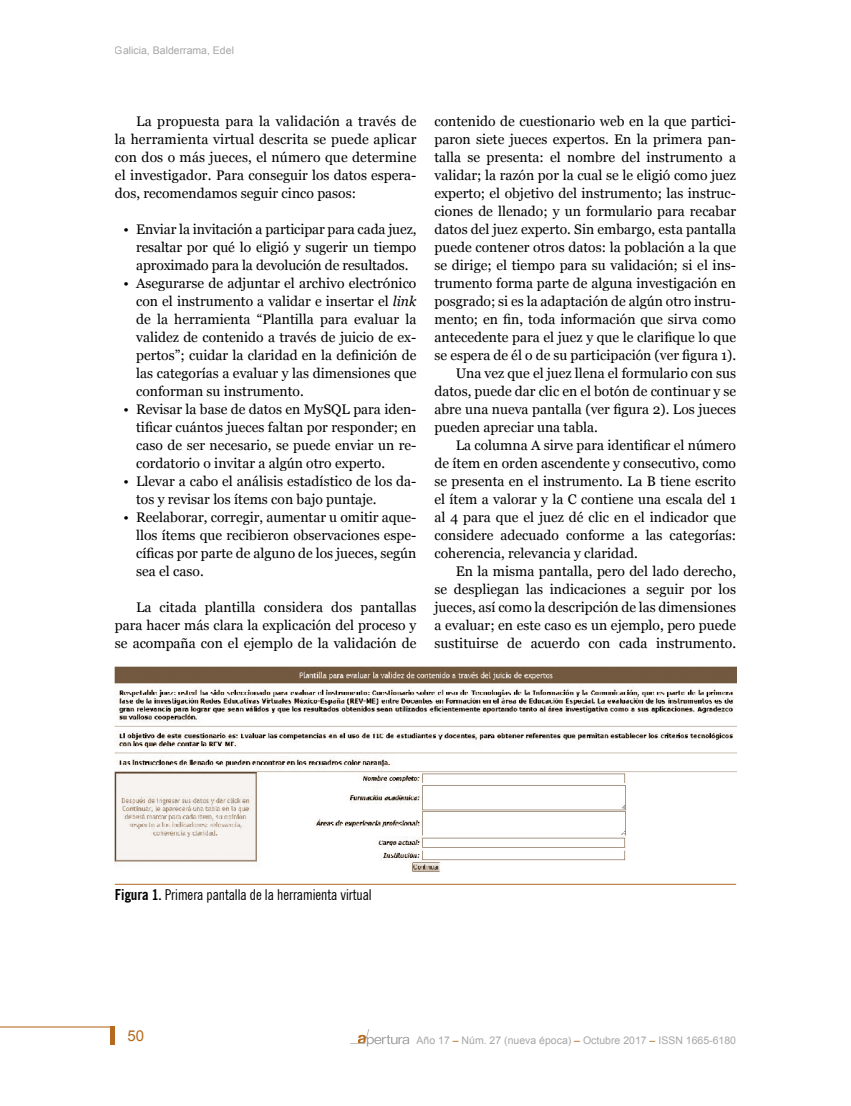
<style>
.page{position:relative;width:851px;height:1106px;background:#fff}
.page>*{position:absolute;margin:0;border:0;box-sizing:border-box;transform-origin:0 0}
.t1{font:condensed 15px "News Gothic BT";color:#000}
.t2{font:15px "Arial";color:#b46a1f}
.t3{font:13.8px/18px "Georgia";color:#000;text-align:justify}
.t4{font:10.5px "Arial";color:#a6a6a6}
.s1{font-style:italic}
.s2{font-weight:700}
.s3{color:#b46a1f}
</style>
<div class="page">
<svg style="left:350px;top:1029px;width:59px;height:17px"></svg>
<hr style="left:0;top:1026px;width:114px;height:1px;background:#b46a1f">
<hr style="left:111px;top:1026px;width:4px;height:18px;background:#b46a1f">
<img style="left:115px;top:666px;width:621px;height:206px">
<hr style="left:115px;top:884px;width:621px;height:1px;background:#b46a1f">
<p class="t4" style="left:115px;top:43px;width:121px">Galicia, Balderrama, Edel</p>
<p class="t3" style="left:115px;top:112px;width:303px;text-indent:21px">La propuesta para la validación a través de la herramienta virtual descrita se puede aplicar con dos o más jueces, el número que determine el investigador. Para conseguir los datos espera&shy;dos, recomendamos seguir cinco pasos:</p>
<p class="t3" style="left:136px;top:220px;width:282px;text-indent:-13px">• Enviar la invitación a participar para cada juez, resaltar por qué lo eligió y sugerir un tiempo aproximado para la devolución de resultados.</p>
<p class="t3" style="left:136px;top:274px;width:282px;text-indent:-13px">• Asegurarse de adjuntar el archivo electrónico con el instrumento a validar e insertar el <span class="s1">link </span>de la herramienta “Plantilla para evaluar la validez de contenido a través de juicio de ex&shy;pertos”; cuidar la claridad en la definición de las categorías a evaluar y las dimensiones que conforman su instrumento.</p>
<p class="t3" style="left:136px;top:400px;width:282px;text-indent:-13px">• Revisar la base de datos en MySQL para iden&shy;tificar cuántos jueces faltan por responder; en caso de ser necesario, se puede enviar un re&shy;cordatorio o invitar a algún otro experto.</p>
<p class="t3" style="left:136px;top:472px;width:282px;text-indent:-13px">• Llevar a cabo el análisis estadístico de los da&shy;tos y revisar los ítems con bajo puntaje.</p>
<p class="t3" style="left:136px;top:508px;width:282px;text-indent:-13px">• Reelaborar, corregir, aumentar u omitir aque&shy;llos ítems que recibieron observaciones espe&shy;cíficas por parte de alguno de los jueces, según sea el caso.</p>
<p class="t3" style="left:115px;top:598px;width:303px;text-indent:21px">La citada plantilla considera dos pantallas para hacer más clara la explicación del proceso y se acompaña con el ejemplo de la validación de</p>
<p class="t3" style="left:434px;top:112px;width:303px">contenido de cuestionario web en la que partici-</p>
<p class="t3" style="left:434px;top:130px;width:303px">paron siete jueces expertos. En la primera pan-</p>
<p class="t3" style="left:434px;top:148px;width:303px">talla se presenta: el nombre del instrumento a</p>
<p class="t3" style="left:434px;top:166px;width:303px">validar; la razón por la cual se le eligió como juez</p>
<p class="t3" style="left:434px;top:184px;width:303px">experto; el objetivo del instrumento; las instruc-</p>
<p class="t3" style="left:434px;top:202px;width:303px">ciones de llenado; y un formulario para recabar</p>
<p class="t3" style="left:434px;top:220px;width:303px">datos del juez experto. Sin embargo, esta pantalla</p>
<p class="t3" style="left:434px;top:238px;width:303px">puede contener otros datos: la población a la que</p>
<p class="t3" style="left:434px;top:256px;width:303px">se dirige; el tiempo para su validación; si el ins-</p>
<p class="t3" style="left:434px;top:274px;width:303px">trumento forma parte de alguna investigación en</p>
<p class="t3" style="left:434px;top:292px;width:303px">posgrado; si es la adaptación de algún otro instru-</p>
<p class="t3" style="left:434px;top:310px;width:303px">mento; en fin, toda información que sirva como</p>
<p class="t3" style="left:434px;top:328px;width:303px">antecedente para el juez y que le clarifique lo que</p>
<p class="t3" style="left:434px;top:346px;width:303px">se espera de él o de su participación (ver figura 1).</p>
<p class="t3" style="left:455px;top:364px;width:282px">Una vez que el juez llena el formulario con sus</p>
<p class="t3" style="left:434px;top:382px;width:303px">datos, puede dar clic en el botón de continuar y se</p>
<p class="t3" style="left:434px;top:400px;width:303px">abre una nueva pantalla (ver figura 2). Los jueces</p>
<p class="t3" style="left:434px;top:418px;width:165px">pueden apreciar una tabla.</p>
<p class="t3" style="left:455px;top:436px;width:282px">La columna A sirve para identificar el número</p>
<p class="t3" style="left:434px;top:453px;width:303px">de ítem en orden ascendente y consecutivo, como</p>
<p class="t3" style="left:434px;top:471px;width:303px">se presenta en el instrumento. La B tiene escrito</p>
<p class="t3" style="left:434px;top:489px;width:303px">el ítem a valorar y la C contiene una escala del 1</p>
<p class="t3" style="left:434px;top:507px;width:303px">al 4 para que el juez dé clic en el indicador que</p>
<p class="t3" style="left:434px;top:525px;width:303px">considere adecuado conforme a las categorías:</p>
<p class="t3" style="left:434px;top:543px;width:205px">coherencia, relevancia y claridad.</p>
<p class="t3" style="left:455px;top:561px;width:282px">En la misma pantalla, pero del lado derecho,</p>
<p class="t3" style="left:434px;top:579px;width:303px">se despliegan las indicaciones a seguir por los</p>
<p class="t3" style="left:434px;top:597px;width:303px">jueces, así como la descripción de las dimensiones</p>
<p class="t3" style="left:434px;top:615px;width:303px">a evaluar; en este caso es un ejemplo, pero puede</p>
<p class="t3" style="left:434px;top:633px;width:303px">sustituirse de acuerdo con cada instrumento.</p>
<p class="t1" style="left:115px;top:886px;width:258px"><span class="s2">Figura 1.</span> Primera pantalla de la herramienta virtual</p>
<p class="t2" style="left:127px;top:1026px;width:18px">50</p>
<p class="t4" style="left:416px;top:1033px;width:321px">Año 17 <span class="s3">–</span> Núm. 27 (nueva época) <span class="s3">–</span> Octubre 2017 <span class="s3">–</span> ISSN 1665-6180</p>
</div>
